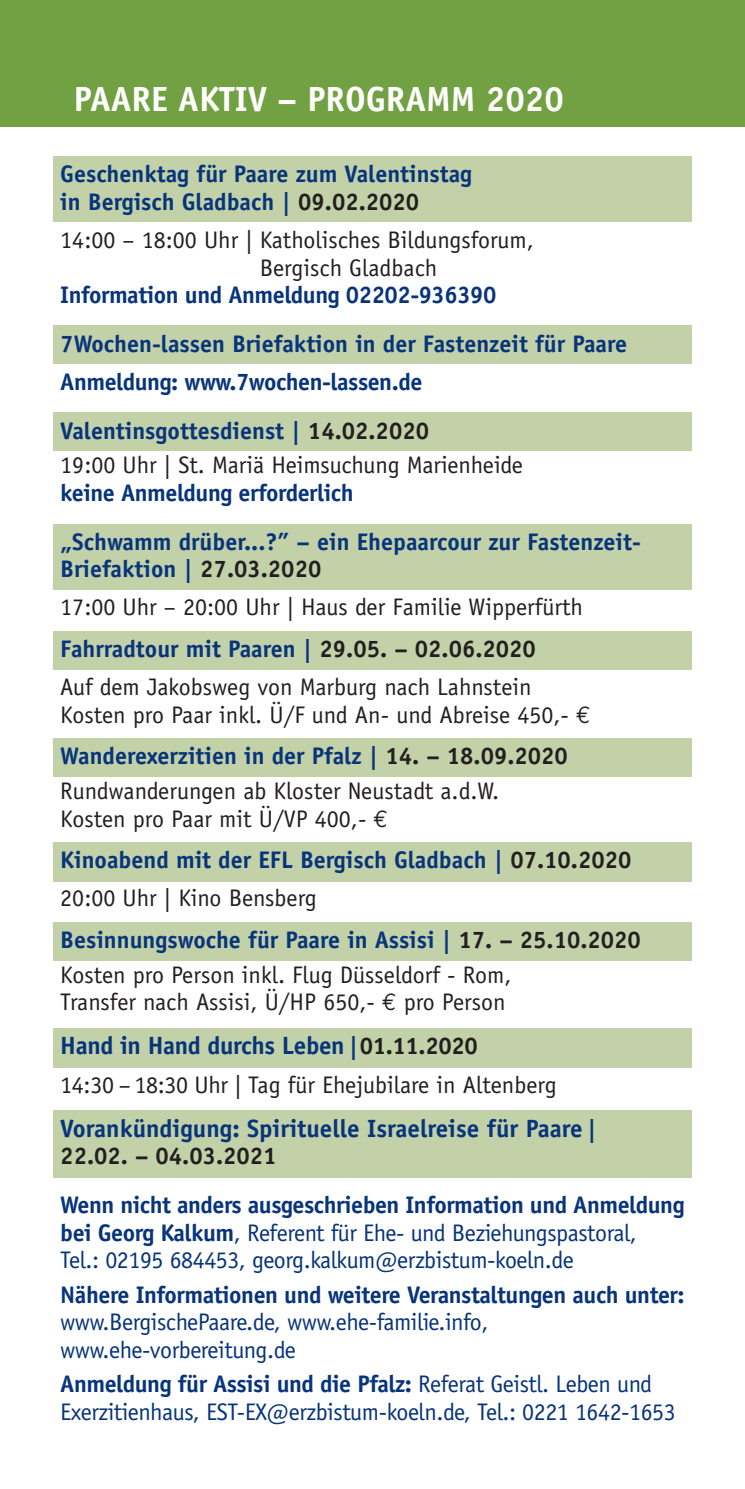
<style>
.page{position:relative;width:745px;height:1489px;background:#fff}
.page>*{position:absolute;margin:0;border:0;box-sizing:border-box;transform-origin:0 0}
.t1{font:700 35px "Officina Sans";color:#fff}
.t2{font:700 25px "Officina Sans";color:#08347b}
.t3{font:24px/27.5px "Officina Sans";color:#231f20}
.t4{font:700 24px/48.8px "Officina Sans";color:#08347b}
.t5{font:24px/27.5px "Officina Sans";letter-spacing:-.02em;color:#08347b}
.t6{font:700 24px "Officina Sans";letter-spacing:-.02em;color:#08347b}
.t7{font:700 24px "Officina Sans";color:#231f20}
.s1{color:#231f20}
.s2{font-weight:700;color:#08347b}
.s3{font-weight:700}
.s4{font-family:"Euro Mono"}
.s5{font-weight:400;color:#231f20}
.s6{font-size:24px}
.s7{font-size:24px;color:#231f20}
</style>
<div class="page">
<div style="left:53px;top:156px;width:638px;height:66px;background:#c2d1a8"></div>
<div style="left:53px;top:326px;width:638px;height:38px;background:#c2d1a8"></div>
<div style="left:53px;top:413px;width:638px;height:38px;background:#c2d1a8"></div>
<div style="left:53px;top:523px;width:638px;height:66px;background:#c2d1a8"></div>
<div style="left:53px;top:631px;width:638px;height:38px;background:#c2d1a8"></div>
<div style="left:53px;top:738px;width:638px;height:38px;background:#c2d1a8"></div>
<div style="left:53px;top:842px;width:638px;height:39px;background:#c2d1a8"></div>
<div style="left:53px;top:922px;width:638px;height:38px;background:#c2d1a8"></div>
<div style="left:53px;top:1027px;width:638px;height:40px;background:#c2d1a8"></div>
<div style="left:53px;top:1109px;width:638px;height:68px;background:#c2d1a8"></div>
<div style="left:0;top:0;width:744px;height:127px;background:#71a142"></div>
<h1 class="t1" style="left:74px;top:77px;width:491px">PAARE AKTIV – PROGRAMM 2020</h1>
<p class="t4" style="left:60px;top:160px;width:413px;line-height:27.5px">Geschenktag für Paare zum Valentinstag in Bergisch Gladbach | <span class="s1">09.02.2020</span></p>
<p class="t3" style="left:260px;top:226px;width:275px;text-indent:-199px">14:00 – 18:00 Uhr | Katholisches Bildungsforum,<br>Bergisch Gladbach</p>
<p class="t4" style="left:60px;top:270px;width:568px">Information und Anmeldung 02202-936390<br>7Wochen-lassen Briefaktion in der Fastenzeit für Paare</p>
<p class="t4" style="left:60px;top:357px;width:370px">Anmeldung: www.7wochen-lassen.de<br>Valentinsgottesdienst | <span class="s1">14.02.2020</span></p>
<p class="t3" style="left:60px;top:451px;width:464px">19:00 Uhr | St. Mariä Heimsuchung Marienheide</p>
<p class="t4" style="left:60px;top:468px;width:581px">keine Anmeldung erforderlich<br>„Schwamm drüber...?” – ein Ehepaarcour zur Fastenzeit-</p>
<p class="t3" style="left:60px;top:550px;width:524px;line-height:38.2px"><span class="s2">Briefaktion |</span> <span class="s3">27.03.2020<br></span>17:00 Uhr – 20:00 Uhr | Haus der Familie Wipperfürth</p>
<p class="t3" style="left:60px;top:629px;width:477px;line-height:38.2px"><span class="s2">Fahrradtour mit Paaren |</span> <span class="s3">29.05. – 02.06.2020<br></span>Auf dem Jakobsweg von Marburg nach Lahnstein</p>
<p class="t3" style="left:60px;top:693px;width:531px;line-height:41.8px">Kosten pro Paar inkl. Ü/F und An- und Abreise 450,- <span class="s4">€<br></span><span class="s2">Wanderexerzitien in der Pfalz |</span> <span class="s3">14. – 18.09.2020</span></p>
<p class="t3" style="left:60px;top:777px;width:440px">Rundwanderungen ab Kloster Neustadt a.d.W.<br>Kosten pro Paar mit Ü/VP 400,- <span class="s4">€</span></p>
<p class="t4" style="left:60px;top:840px;width:572px;line-height:38.2px">Kinoabend mit der EFL Bergisch Gladbach | <span class="s1">07.10.2020<br></span><span class="s5">20:00 Uhr | Kino Bensberg</span></p>
<p class="t3" style="left:60px;top:922px;width:581px;line-height:34.5px"><span class="s2">Besinnungswoche für Paare in Assisi |</span> <span class="s3">17. – 25.10.2020<br></span>Kosten pro Person inkl. Flug Düsseldorf - Rom,</p>
<p class="t3" style="left:60px;top:988px;width:446px">Transfer nach Assisi, Ü/HP 650,- <span class="s4">€</span> pro Person</p>
<p class="t2" style="left:60px;top:1030px;width:418px">Hand in Hand durchs Leben <span class="s6">|</span> <span class="s7">01.11.2020</span></p>
<p class="t3" style="left:60px;top:1070px;width:497px">14:30 – 18:30 Uhr | Tag für Ehejubilare in Altenberg</p>
<p class="t2" style="left:60px;top:1112px;width:537px">Vorankündigung: Spirituelle Israelreise für Paare <span class="s6">|</span></p>
<p class="t7" style="left:60px;top:1140px;width:218px">22.02. – 04.03.2021</p>
<p class="t5" style="left:60px;top:1191px;width:625px"><span class="s3">Wenn nicht anders ausgeschrieben Information und Anmeldung bei Georg Kalkum</span>, Referent für Ehe- und Beziehungspastoral,<br>Tel.: 02195 684453, georg.kalkum@erzbistum-koeln.de</p>
<p class="t6" style="left:60px;top:1279px;width:625px">Nähere Informationen und weitere Veranstaltungen auch unter:</p>
<p class="t5" style="left:60px;top:1308px;width:429px">www.BergischePaare.de, www.ehe-familie.info, www.ehe-vorbereitung.de</p>
<p class="t5" style="left:60px;top:1370px;width:616px"><span class="s3">Anmeldung für Assisi und die Pfalz:</span> Referat Geistl. Leben und<br>Exerzitienhaus, EST-EX@erzbistum-koeln.de, Tel.: 0221 1642-1653</p>
</div>
